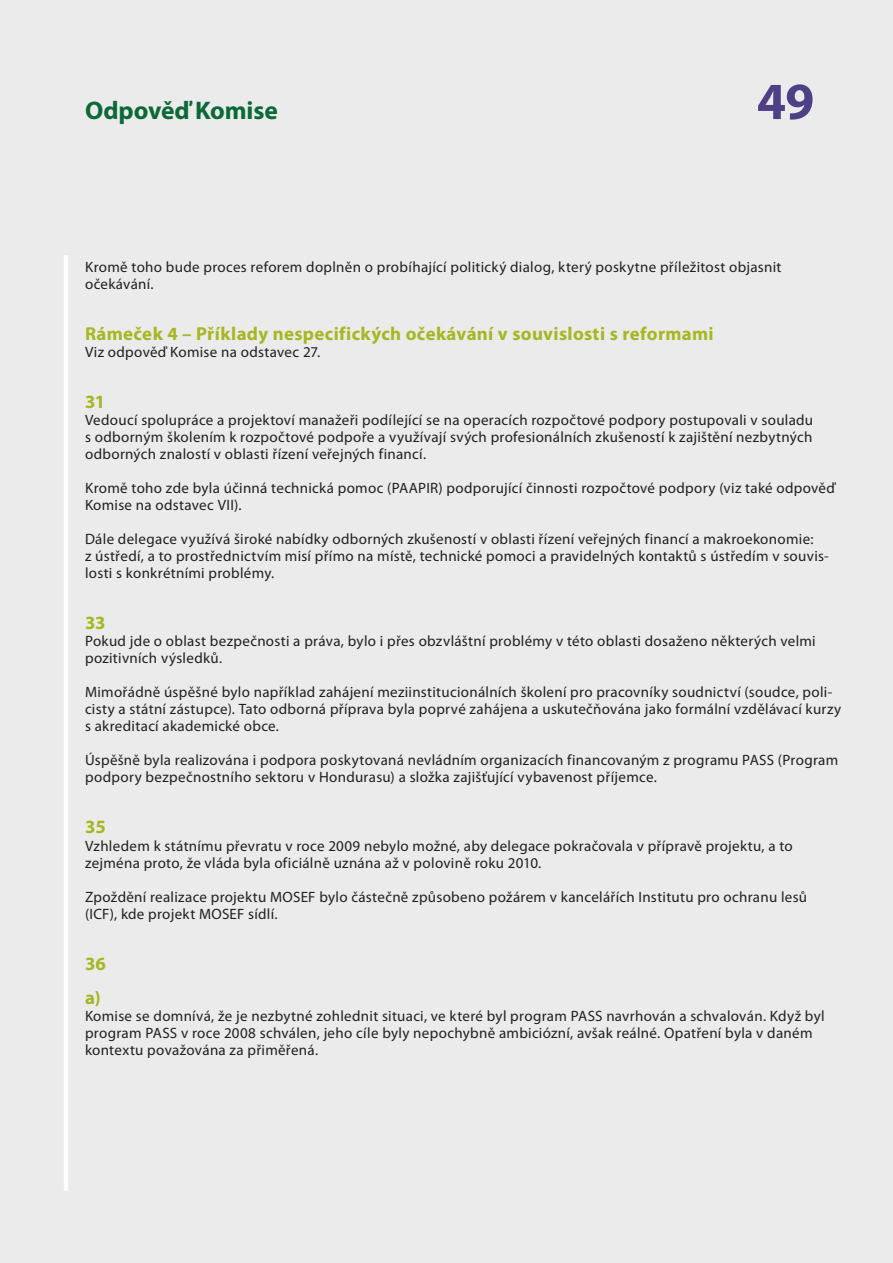
<style>
.page{position:relative;width:893px;height:1263px;background:#ebebeb}
.page>*{position:absolute;margin:0;border:0;box-sizing:border-box;transform-origin:0 0}
.t1{font:700 52.5px "Myriad Pro";color:#4f4085}
.t2{font:700 25.5px "Myriad Pro";letter-spacing:-.005em;color:#0b6938}
.K_03_-_REP_CHIFFRE{font:700 18.75px "Myriad Pro";letter-spacing:.02em;color:#a7b621}
.K_04_-_REP_TEXTE_COU{font:15px/17px "Myriad Pro";letter-spacing:.02em;color:#231f20}
</style>
<div class="page">
<hr style="left:64px;top:255px;width:4px;height:936px;background:#fff">
<h2 class="t2" style="left:85px;top:94px;width:194px">Odpověď Komise</h2>
<h1 class="t1" style="left:757px;top:67px;width:59px">49</h1>
<p class="K_04_-_REP_TEXTE_COU" style="left:85px;top:259px;width:698px">Kromě toho bude proces reforem doplněn o probíhající politický dialog, který poskytne příležitost objasnit očekávání.</p>
<p class="K_03_-_REP_CHIFFRE" style="left:85px;top:322px;width:630px">Rámeček 4 – Příklady nespecifických očekávání v souvislosti s reformami</p>
<p class="K_04_-_REP_TEXTE_COU" style="left:85px;top:344px;width:237px">Viz odpověď Komise na odstavec 27.</p>
<p class="K_03_-_REP_CHIFFRE" style="left:85px;top:390px;width:22px">31</p>
<p class="K_04_-_REP_TEXTE_COU" style="left:85px;top:412px;width:730px;text-align:justify">Vedoucí spolupráce a projektoví manažeři podílející se na operacích rozpočtové podpory postupovali v souladu s odborným školením k rozpočtové podpoře a využívají svých profesionálních zkušeností k zajištění nezbytných odborných znalostí v oblasti řízení veřejných financí.</p>
<p class="K_04_-_REP_TEXTE_COU" style="left:85px;top:480px;width:752px">Kromě toho zde byla účinná technická pomoc (PAAPIR) podporující činnosti rozpočtové podpory (viz také odpověď<br>Komise na odstavec VII).</p>
<p class="K_04_-_REP_TEXTE_COU" style="left:85px;top:531px;width:745px">Dále delegace využívá široké nabídky odborných zkušeností v oblasti řízení veřejných financí a makroekonomie:<br>z ústředí, a to prostřednictvím misí přímo na místě, technické pomoci a pravidelných kontaktů s ústředím v souvis&shy;losti s konkrétními problémy.</p>
<p class="K_03_-_REP_CHIFFRE" style="left:85px;top:611px;width:22px">33</p>
<p class="K_04_-_REP_TEXTE_COU" style="left:85px;top:633px;width:732px">Pokud jde o oblast bezpečnosti a práva, bylo i přes obzvláštní problémy v této oblasti dosaženo některých velmi pozitivních výsledků.</p>
<p class="K_04_-_REP_TEXTE_COU" style="left:85px;top:684px;width:758px">Mimořádně úspěšné bylo například zahájení meziinstitucionálních školení pro pracovníky soudnictví (soudce, poli&shy;cisty a státní zástupce). Tato odborná příprava byla poprvé zahájena a uskutečňována jako formální vzdělávací kurzy s akreditací akademické obce.</p>
<p class="K_04_-_REP_TEXTE_COU" style="left:85px;top:752px;width:755px">Úspěšně byla realizována i podpora poskytovaná nevládním organizacích financovaným z programu PASS (Program podpory bezpečnostního sektoru v Hondurasu) a složka zajišťující vybavenost příjemce.</p>
<p class="K_03_-_REP_CHIFFRE" style="left:85px;top:815px;width:22px">35</p>
<p class="K_04_-_REP_TEXTE_COU" style="left:85px;top:837px;width:709px">Vzhledem k státnímu převratu v roce 2009 nebylo možné, aby delegace pokračovala v přípravě projektu, a to zejména proto, že vláda byla oficiálně uznána až v polovině roku 2010.</p>
<p class="K_04_-_REP_TEXTE_COU" style="left:85px;top:888px;width:723px">Zpoždění realizace projektu MOSEF bylo částečně způsobeno požárem v kancelářích Institutu pro ochranu lesů (ICF), kde projekt MOSEF sídlí.</p>
<p class="K_03_-_REP_CHIFFRE" style="left:85px;top:951px;width:22px">36</p>
<p class="K_03_-_REP_CHIFFRE" style="left:85px;top:985px;width:17px">a)</p>
<p class="K_04_-_REP_TEXTE_COU" style="left:85px;top:1007px;width:741px">Komise se domnívá, že je nezbytné zohlednit situaci, ve které byl program PASS navrhován a schvalován. Když byl program PASS v roce 2008 schválen, jeho cíle byly nepochybně ambiciózní, avšak reálné. Opatření byla v daném kontextu považována za přiměřená.</p>
</div>
